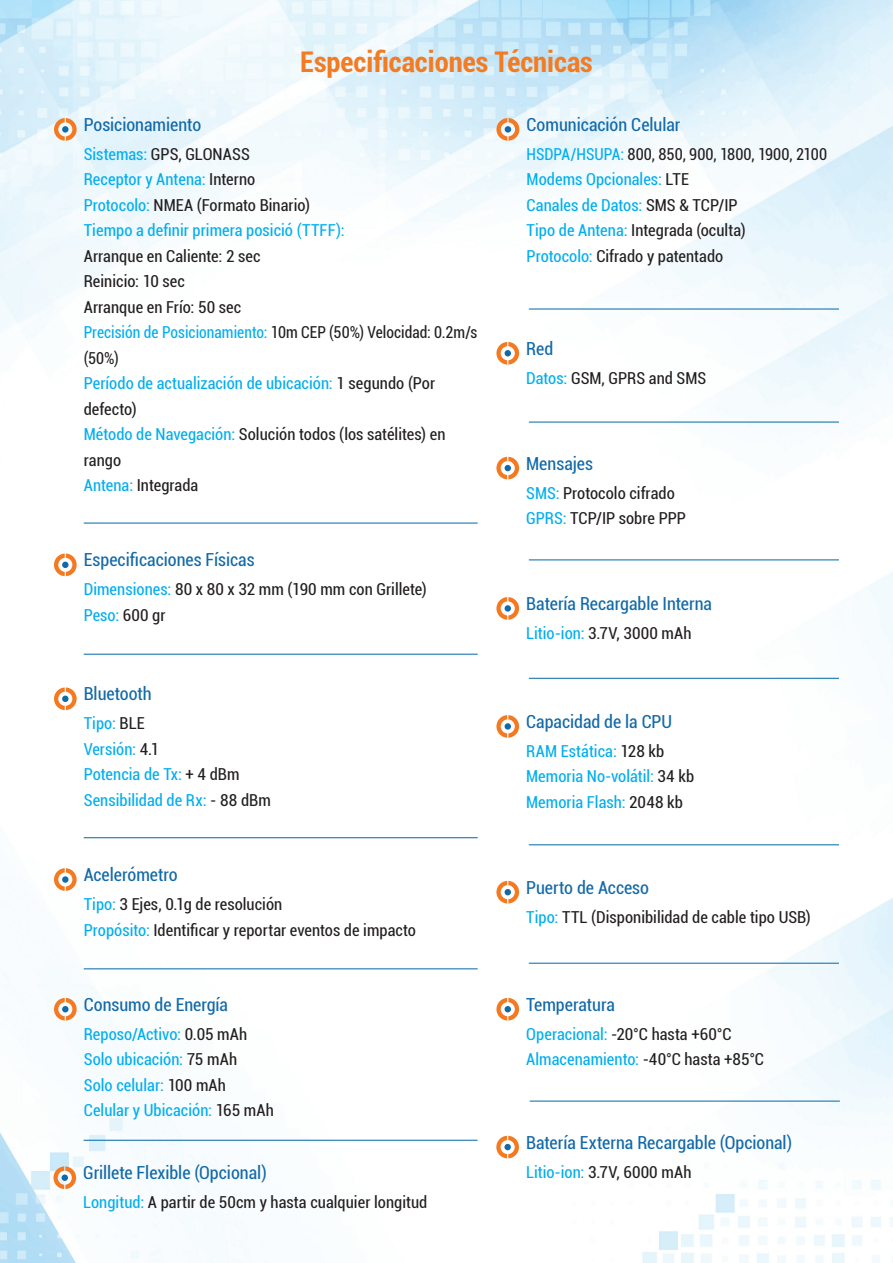
<style>
.page{position:relative;width:893px;height:1263px;background:#fff}
.page>*{position:absolute;margin:0;border:0;box-sizing:border-box;transform-origin:0 0}
.כותרת_פירוט_טכני{font:700 condensed 28.5px "Roboto";color:#f47b21}
.כותרת_קטנה_כחולה{font:condensed 18px "Roboto";color:#1269a8}
.פירוט_טכני{font:condensed 16.5px/25.5px "Roboto";color:#231f20}
.פירוט_טכני-2{font:condensed 16.5px/25.5px "Roboto";letter-spacing:.005em;color:#00aeef}
.פירוט_טכני-3{font:condensed 16.5px/25.5px "Roboto";color:#231f20;scale:.94 1}
.פירוט_טכני-4{font:condensed 16.5px "Roboto";color:#231f20;scale:.95 1}
.s1{color:#00aeef}
.s2{color:#231f20}
</style>
<div class="page">
<img style="left:0;top:0;width:893px;height:1263px">
<hr style="left:84px;top:1140px;width:393px;height:1px;background:#0067a5">
<svg style="left:54px;top:118px;width:23px;height:23px"></svg>
<svg style="left:496px;top:118px;width:23px;height:23px"></svg>
<svg style="left:496px;top:342px;width:23px;height:23px"></svg>
<svg style="left:496px;top:457px;width:23px;height:22px"></svg>
<svg style="left:496px;top:597px;width:23px;height:23px"></svg>
<svg style="left:496px;top:715px;width:23px;height:23px"></svg>
<svg style="left:496px;top:881px;width:23px;height:22px"></svg>
<svg style="left:496px;top:998px;width:23px;height:22px"></svg>
<svg style="left:54px;top:553px;width:23px;height:23px"></svg>
<svg style="left:54px;top:687px;width:23px;height:23px"></svg>
<svg style="left:54px;top:868px;width:23px;height:23px"></svg>
<svg style="left:54px;top:998px;width:23px;height:22px"></svg>
<hr style="left:84px;top:523px;width:394px;height:1px;background:#0067a5">
<hr style="left:84px;top:654px;width:394px;height:1px;background:#0067a5">
<hr style="left:84px;top:837px;width:394px;height:1px;background:#0067a5">
<hr style="left:84px;top:968px;width:394px;height:1px;background:#0067a5">
<hr style="left:529px;top:309px;width:310px;height:1px;background:#0067a5">
<hr style="left:529px;top:422px;width:310px;height:1px;background:#0067a5">
<hr style="left:529px;top:559px;width:310px;height:1px;background:#0067a5">
<hr style="left:529px;top:678px;width:310px;height:1px;background:#0067a5">
<hr style="left:529px;top:844px;width:310px;height:1px;background:#0067a5">
<hr style="left:529px;top:963px;width:310px;height:1px;background:#0067a5">
<svg style="left:53px;top:1166px;width:23px;height:23px"></svg>
<hr style="left:530px;top:1101px;width:310px;height:1px;background:#0067a5">
<svg style="left:496px;top:1136px;width:23px;height:22px"></svg>
<p class="כותרת_קטנה_כחולה" style="left:84px;top:112px;width:119px">Posicionamiento</p>
<p class="כותרת_פירוט_טכני" style="left:300px;top:42px;width:294px">Especificaciones Técnicas</p>
<p class="כותרת_קטנה_כחולה" style="left:527px;top:112px;width:155px">Comunicación Celular</p>
<p class="פירוט_טכני" style="left:84px;top:141px;width:168px"><span class="s1">Sistemas:</span> GPS, GLONASS</p>
<p class="פירוט_טכני-2" style="left:84px;top:166px;width:173px">Receptor y Antena: <span class="s2">Interno</span></p>
<p class="פירוט_טכני" style="left:84px;top:192px;width:228px"><span class="s1">Protocolo:</span> NMEA (Formato Binario(</p>
<p class="פירוט_טכני-2" style="left:84px;top:217px;width:262px">Tiempo a definir primera posició (TTFF :(</p>
<p class="פירוט_טכני" style="left:84px;top:243px;width:178px">Arranque en Caliente 2: sec</p>
<p class="פירוט_טכני" style="left:84px;top:268px;width:103px">Reinicio: 10 sec</p>
<p class="פירוט_טכני" style="left:84px;top:294px;width:159px">Arranque en Frío: 50 sec</p>
<p class="פירוט_טכני-3" style="left:84px;top:319px;width:420px"><span class="s1">Precisión de Posicionamiento:</span> 10m CEP (50%) Velocidad: 0.2m s/ )50%(</p>
<p class="פירוט_טכני-2" style="left:84px;top:370px;width:353px">Período de actualización de ubicación <span class="s2">1</span>: <span class="s2">segundo (Por defecto(</span></p>
<p class="פירוט_טכני" style="left:84px;top:421px;width:363px"><span class="s1">Método de Navegación:</span> Solución todos (los satélites) en rango</p>
<p class="פירוט_טכני" style="left:84px;top:472px;width:116px"><span class="s1">Antena:</span> Integrada</p>
<p class="כותרת_קטנה_כחולה" style="left:84px;top:547px;width:172px">Especificaciones Físicas</p>
<p class="פירוט_טכני" style="left:84px;top:576px;width:344px"><span class="s1">Dimensiones:</span> 80 x 80 x 32 mm (190 mm con Grillete(</p>
<p class="פירוט_טכני-2" style="left:84px;top:602px;width:83px">Peso: <span class="s2">600 gr</span></p>
<p class="כותרת_קטנה_כחולה" style="left:84px;top:681px;width:69px">Bluetooth</p>
<p class="פירוט_טכני-2" style="left:84px;top:710px;width:62px">Tipo: <span class="s2">BLE</span></p>
<p class="פירוט_טכני-2" style="left:84px;top:736px;width:77px">Versión: <span class="s2">4.1</span></p>
<p class="פירוט_טכני-2" style="left:84px;top:761px;width:157px">Potencia de Tx <span class="s2">4+</span>: <span class="s2">dBm</span></p>
<p class="פירוט_טכני-2" style="left:84px;top:787px;width:189px">Sensibilidad de Rx <span class="s2">-</span>: <span class="s2">88 dBm</span></p>
<p class="כותרת_קטנה_כחולה" style="left:84px;top:862px;width:95px">Acelerómetro</p>
<p class="פירוט_טכני" style="left:84px;top:891px;width:200px"><span class="s1">Tipo</span> 3<span class="s1">:</span> Ejes, 0.1g de resolución</p>
<p class="פירוט_טכני" style="left:84px;top:916px;width:334px"><span class="s1">Propósito:</span> Identificar y reportar eventos de impacto</p>
<p class="כותרת_קטנה_כחולה" style="left:84px;top:992px;width:146px">Consumo de Energía</p>
<p class="פירוט_טכני-2" style="left:84px;top:1020px;width:165px">Reposo/Activo: <span class="s2">0.05 mAh</span></p>
<p class="פירוט_טכני-2" style="left:84px;top:1046px;width:155px">Solo ubicación: <span class="s2">75 mAh</span></p>
<p class="פירוט_טכני-2" style="left:84px;top:1071px;width:144px">Solo celular: <span class="s2">100 mAh</span></p>
<p class="פירוט_טכני-2" style="left:84px;top:1097px;width:192px">Celular y Ubicación: <span class="s2">165 mAh</span></p>
<p class="כותרת_קטנה_כחולה" style="left:83px;top:1160px;width:185px">Grillete Flexible (Opcional)</p>
<p class="פירוט_טכני" style="left:83px;top:1189px;width:346px"><span class="s1">Longitud</span> A<span class="s1">:</span> partir de 50cm y hasta cualquier longitud</p>
<p class="פירוט_טכני-4" style="left:527px;top:143px;width:318px"><span class="s1">HSDPA/HSUPA:</span> 800, 850, 900, 1800, 1900, 2100</p>
<p class="פירוט_טכני-2" style="left:527px;top:166px;width:164px">Modems Opcionales: <span class="s2">LTE</span></p>
<p class="פירוט_טכני-2" style="left:527px;top:192px;width:212px">Canales de Datos: <span class="s2">SMS &amp; TCP/IP</span></p>
<p class="פירוט_טכני" style="left:527px;top:217px;width:221px"><span class="s1">Tipo de Antena:</span> Integrada (oculta(</p>
<p class="פירוט_טכני" style="left:527px;top:243px;width:198px"><span class="s1">Protocolo:</span> Cifrado y patentado</p>
<p class="כותרת_קטנה_כחולה" style="left:526px;top:336px;width:28px">Red</p>
<p class="פירוט_טכני" style="left:526px;top:365px;width:181px"><span class="s1">Datos:</span> GSM, GPRS and SMS</p>
<p class="כותרת_קטנה_כחולה" style="left:526px;top:451px;width:68px">Mensajes</p>
<p class="פירוט_טכני" style="left:526px;top:479px;width:150px"><span class="s1">SMS:</span> Protocolo cifrado</p>
<p class="פירוט_טכני" style="left:526px;top:505px;width:161px"><span class="s1">GPRS:</span> TCP/IP sobre PPP</p>
<p class="כותרת_קטנה_כחולה" style="left:526px;top:591px;width:187px">Batería Recargable Interna</p>
<p class="פירוט_טכני" style="left:526px;top:620px;width:167px"><span class="s1">Litio-ion:</span> 3.7 ,V 3000 mAh</p>
<p class="כותרת_קטנה_כחולה" style="left:526px;top:709px;width:147px">Capacidad de la CPU</p>
<p class="פירוט_טכני-2" style="left:526px;top:738px;width:140px">RAM Estática: <span class="s2">128 kb</span></p>
<p class="פירוט_טכני-2" style="left:526px;top:763px;width:170px">Memoria No-volátil: <span class="s2">34 kb</span></p>
<p class="פירוט_טכני-2" style="left:526px;top:789px;width:158px">Memoria Flash: <span class="s2">2048 kb</span></p>
<p class="כותרת_קטנה_כחולה" style="left:526px;top:875px;width:124px">Puerto de Acceso</p>
<p class="פירוט_טכני" style="left:526px;top:903px;width:286px"><span class="s1">Tipo:</span> TTL (Disponibilidad de cable tipo USB(</p>
<p class="כותרת_קטנה_כחולה" style="left:526px;top:992px;width:90px">Temperatura</p>
<p class="פירוט_טכני" style="left:526px;top:1020px;width:207px"><span class="s1">Operacional:</span> -20°C hasta +60°C</p>
<p class="פירוט_טכני-2" style="left:526px;top:1046px;width:239px">Almacenamiento: <span class="s2">-40°C hasta +85°C</span></p>
<p class="כותרת_קטנה_כחולה" style="left:526px;top:1130px;width:268px">Batería Externa Recargable (Opcional(</p>
<p class="פירוט_טכני" style="left:526px;top:1158px;width:167px"><span class="s1">Litio-ion:</span> 3.7 ,V 6000 mAh</p>
</div>
